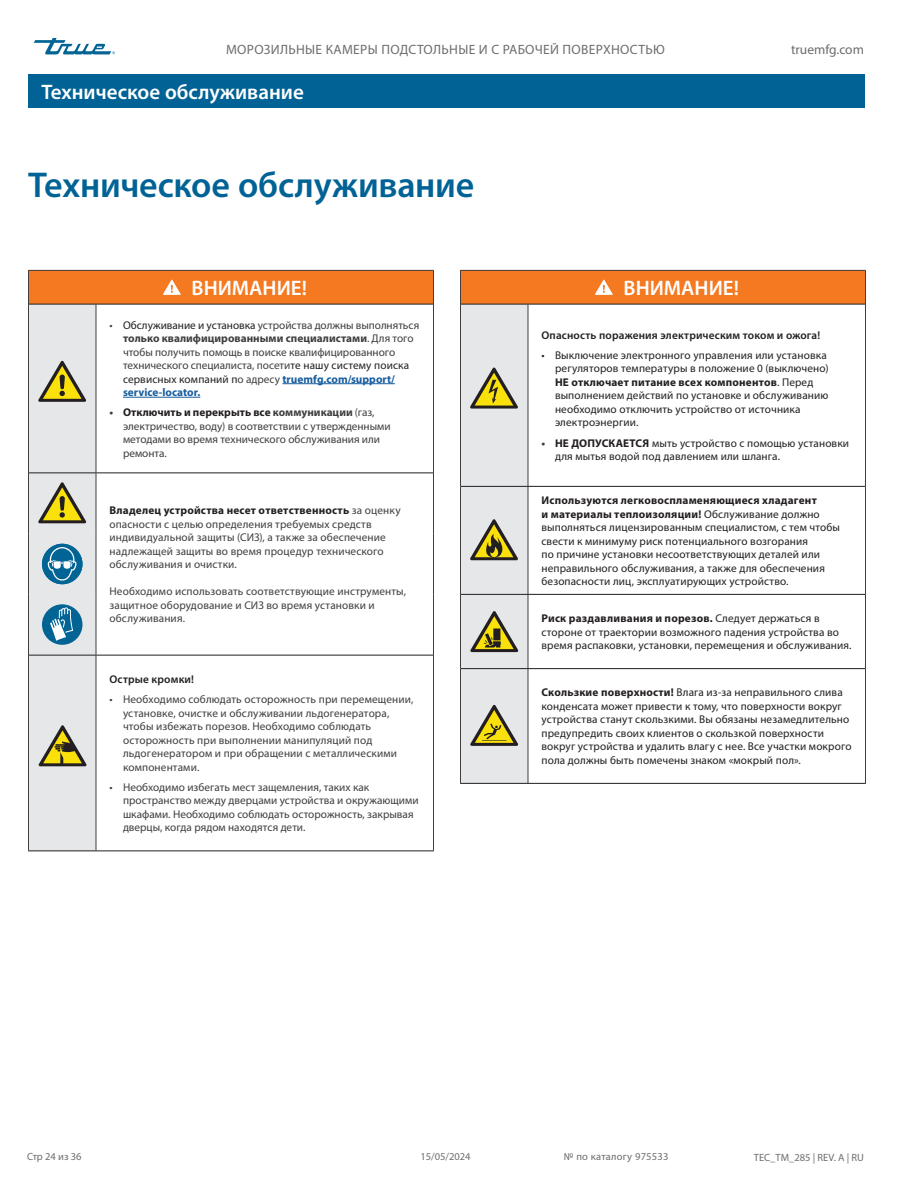
<style>
.page{position:relative;width:918px;height:1188px;background:#fff}
.page>*{position:absolute;margin:0;border:0;box-sizing:border-box;transform-origin:0 0}
.Table_text{font:600 36px "Myriad Pro";letter-spacing:-.005em;color:#016395}
.Title_bar_Page_header{font:600 21px "Myriad Pro";color:#fff}
.Tables_title_bar{font:600 21px "Myriad Pro";color:#fff}
.t1{font:13.5px "Myriad Pro";letter-spacing:.025em;color:#6c6d70}
.t2{font:13.5px "Myriad Pro";color:#6c6d70}
.Table_text-2{font:11.25px/13.5px "Myriad Pro";letter-spacing:.01em;color:#3e3e3f}
.Table_text-3{font:11.25px/13.5px "Myriad Pro";letter-spacing:.01em;color:#231f20}
.Table_text-4{font:600 11.25px "Myriad Pro";letter-spacing:.015em;color:#231f20}
.t3{font:10.5px "Myriad Pro";color:#6c6d70}
.t4{font:10.5px "Myriad Pro";letter-spacing:.025em;color:#6c6d70}
.s1{color:#231f20}
.s2{font-weight:700}
.s3{font-weight:700;color:#175d9e}
.s4{font-weight:700;color:#231f20}
.s5{font-weight:700;color:#3e3e3f}
</style>
<div class="page">
<svg style="left:34px;top:38px;width:81px;height:16px"></svg>
<div style="left:28px;top:74px;width:837px;height:34px;background:#016395"></div>
<div style="left:28px;top:270px;width:406px;height:34px;background:#f47921"></div>
<svg style="left:97px;top:384px;width:336px;height:271px"></svg>
<hr style="left:28px;top:270px;width:68px;height:1px;background:#3e3e3f">
<hr style="left:28px;top:271px;width:1px;height:33px;background:#3e3e3f">
<hr style="left:96px;top:270px;width:338px;height:1px;background:#3e3e3f">
<hr style="left:433px;top:271px;width:1px;height:33px;background:#3e3e3f">
<hr style="left:96px;top:304px;width:1px;height:168px;background:#3e3e3f">
<hr style="left:433px;top:304px;width:1px;height:169px;background:#3e3e3f">
<hr style="left:96px;top:473px;width:1px;height:61px;background:#3e3e3f">
<hr style="left:433px;top:473px;width:1px;height:61px;background:#3e3e3f">
<hr style="left:96px;top:534px;width:1px;height:60px;background:#3e3e3f">
<hr style="left:433px;top:534px;width:1px;height:60px;background:#3e3e3f">
<hr style="left:96px;top:594px;width:1px;height:61px;background:#3e3e3f">
<hr style="left:433px;top:594px;width:1px;height:61px;background:#3e3e3f">
<hr style="left:96px;top:656px;width:1px;height:194px;background:#3e3e3f">
<hr style="left:433px;top:655px;width:1px;height:195px;background:#3e3e3f">
<hr style="left:96px;top:472px;width:337px;height:1px;background:#231f20">
<hr style="left:96px;top:655px;width:337px;height:1px;background:#231f20">
<hr style="left:96px;top:850px;width:338px;height:1px;background:#231f20">
<hr style="left:96px;top:304px;width:337px;height:1px;background:#231f20">
<svg style="left:163px;top:280px;width:18px;height:15px"></svg>
<hr style="left:282px;top:383px;width:113px;height:1px;background:#175d9e">
<hr style="left:123px;top:397px;width:77px;height:1px;background:#175d9e">
<svg style="left:28px;top:304px;width:68px;height:547px;background:#cdd2cd"></svg>
<div style="left:460px;top:270px;width:406px;height:34px;background:#f47921"></div>
<svg style="left:529px;top:485px;width:336px;height:298px"></svg>
<hr style="left:460px;top:270px;width:68px;height:1px;background:#3e3e3f">
<hr style="left:460px;top:271px;width:1px;height:33px;background:#3e3e3f">
<hr style="left:528px;top:270px;width:338px;height:1px;background:#3e3e3f">
<hr style="left:865px;top:271px;width:1px;height:33px;background:#3e3e3f">
<hr style="left:528px;top:304px;width:1px;height:182px;background:#3e3e3f">
<hr style="left:865px;top:304px;width:1px;height:182px;background:#3e3e3f">
<hr style="left:528px;top:487px;width:1px;height:107px;background:#3e3e3f">
<hr style="left:865px;top:486px;width:1px;height:108px;background:#3e3e3f">
<hr style="left:528px;top:595px;width:1px;height:73px;background:#3e3e3f">
<hr style="left:865px;top:594px;width:1px;height:75px;background:#3e3e3f">
<hr style="left:528px;top:669px;width:1px;height:114px;background:#3e3e3f">
<hr style="left:865px;top:669px;width:1px;height:114px;background:#3e3e3f">
<hr style="left:528px;top:486px;width:337px;height:1px;background:#231f20">
<hr style="left:528px;top:594px;width:337px;height:1px;background:#231f20">
<hr style="left:528px;top:668px;width:337px;height:1px;background:#231f20">
<hr style="left:460px;top:783px;width:68px;height:1px;background:#231f20">
<hr style="left:528px;top:783px;width:338px;height:1px;background:#231f20">
<hr style="left:528px;top:304px;width:337px;height:1px;background:#231f20">
<svg style="left:595px;top:280px;width:18px;height:15px"></svg>
<svg style="left:460px;top:304px;width:68px;height:479px;background:#cecdc1"></svg>
<p class="t1" style="left:226px;top:42px;width:440px">МОРОЗИЛЬНЫЕ КАМЕРЫ ПОДСТОЛЬНЫЕ И С РАБОЧЕЙ ПОВЕРХНОСТЬЮ</p>
<p class="t2" style="left:791px;top:42px;width:74px">truemfg.com</p>
<p class="Title_bar_Page_header" style="left:42px;top:79px;width:264px">Техническое обслуживание</p>
<p class="Table_text" style="left:28px;top:162px;width:448px">Техническое обслуживание</p>
<p class="Tables_title_bar" style="left:192px;top:275px;width:117px">ВНИМАНИЕ!</p>
<p class="Table_text-2" style="left:123px;top:318px;width:298px;text-indent:-14px">• <span class="s1">Обслуживание и установка</span> устройства должны выполняться <span class="s2">только квалифицированными специалистами</span>. Для того чтобы получить помощь в поиске квалифицированного технического специалиста, посети<span class="s1">те нашу систему поиска сервисных компаний п</span>о адресу <span class="s3">truemfg.com/support/ service-locator.</span></p>
<p class="Table_text-2" style="left:123px;top:406px;width:269px;text-indent:-14px"><span class="s2">•</span> <span class="s4">Отключить и перекрыть все</span> <span class="s2">коммуникации</span> (газ, электричество, воду) в соответствии с утвержденными методами во время технического обслуживания или ремонта.</p>
<p class="Table_text-2" style="left:110px;top:504px;width:293px"><span class="s4">Владелец устройства несет ответственность</span> за оценку опасности с целью определения требуемых средств индивидуальной защиты (СИЗ), а также за обеспечение надлежащей защиты во время процедур технического обслуживания и очистки.</p>
<p class="Table_text-2" style="left:110px;top:585px;width:298px">Необходимо использовать соответствующие инструменты, защитное оборудование и СИЗ во время установки и обслуживания.</p>
<p class="Table_text-4" style="left:110px;top:672px;width:86px">Острые кромки!</p>
<p class="Table_text-2" style="left:123px;top:693px;width:292px;text-indent:-14px">• Необходимо соблюдать осторожность при перемещении, установке, очистке и обслуживании льдогенератора, чтобы избежать порезов. Необходимо соблюдать осторожность при выполнении манипуляций под льдогенератором и при обращении с металлическими компонентами.</p>
<p class="Table_text-2" style="left:123px;top:780px;width:297px;text-indent:-14px">• Необходимо избегать мест защемления, таких как пространство между дверцами устройства и окружающими шкафами. Необходимо соблюдать осторожность, закрывая дверцы, когда рядом находятся дети.</p>
<p class="Tables_title_bar" style="left:624px;top:275px;width:117px">ВНИМАНИЕ!</p>
<p class="Table_text-4" style="left:542px;top:328px;width:280px">Опасность поражения электрическим током и ожога!</p>
<p class="Table_text-3" style="left:555px;top:348px;width:275px;text-indent:-14px">• Выключение электронного управления или установка регуляторов температуры в положение 0 (выключено)<br><span class="s2">НЕ отключает питание всех компонентов</span>. Перед выполнением действий по установке и обслуживанию необходимо отключить устройство от источника электроэнергии.</p>
<p class="Table_text-3" style="left:555px;top:436px;width:296px;text-indent:-14px"><span class="s5">•</span> <span class="s2">НЕ ДОПУСКАЕТСЯ</span> мыть устройство с помощью установки для мытья водой под давлением или шланга.</p>
<p class="Table_text-3" style="left:542px;top:493px;width:300px"><span class="s2">Используются легковоспламеняющиеся хладагент<br>и материалы теплоизоляции!</span> Обслуживание должно выполняться лицензированным специалистом, с тем чтобы свести к минимуму риск потенциального возгорания<br>по причине установки несоответствующих деталей или неправильного обслуживания, а также для обеспечения безопасности лиц, эксплуатирующих устройство.</p>
<p class="Table_text-3" style="left:542px;top:612px;width:312px"><span class="s2">Риск раздавливания и порезов.</span> Следует держаться в стороне от траектории возможного падения устройства во время распаковки, установки, перемещения и обслуживания.</p>
<p class="Table_text-3" style="left:542px;top:686px;width:312px"><span class="s2">Скользкие поверхности!</span> Влага из-за неправильного слива конденсата может привести к тому, что поверхности вокруг устройства станут скользкими. Вы обязаны незамедлительно предупредить своих клиентов о скользкой поверхности вокруг устройства и удалить влагу с нее. Все участки мокрого пола должны быть помечены знаком «мокрый пол».</p>
<p class="t3" style="left:27px;top:1150px;width:56px">Стр 24 из 36</p>
<p class="t3" style="left:420px;top:1150px;width:52px">15/05/2024</p>
<p class="t4" style="left:564px;top:1150px;width:106px">№ по каталогу 975533</p>
<p class="t3" style="left:754px;top:1151px;width:112px">TEC_TM_285 | REV. A | RU</p>
</div>
